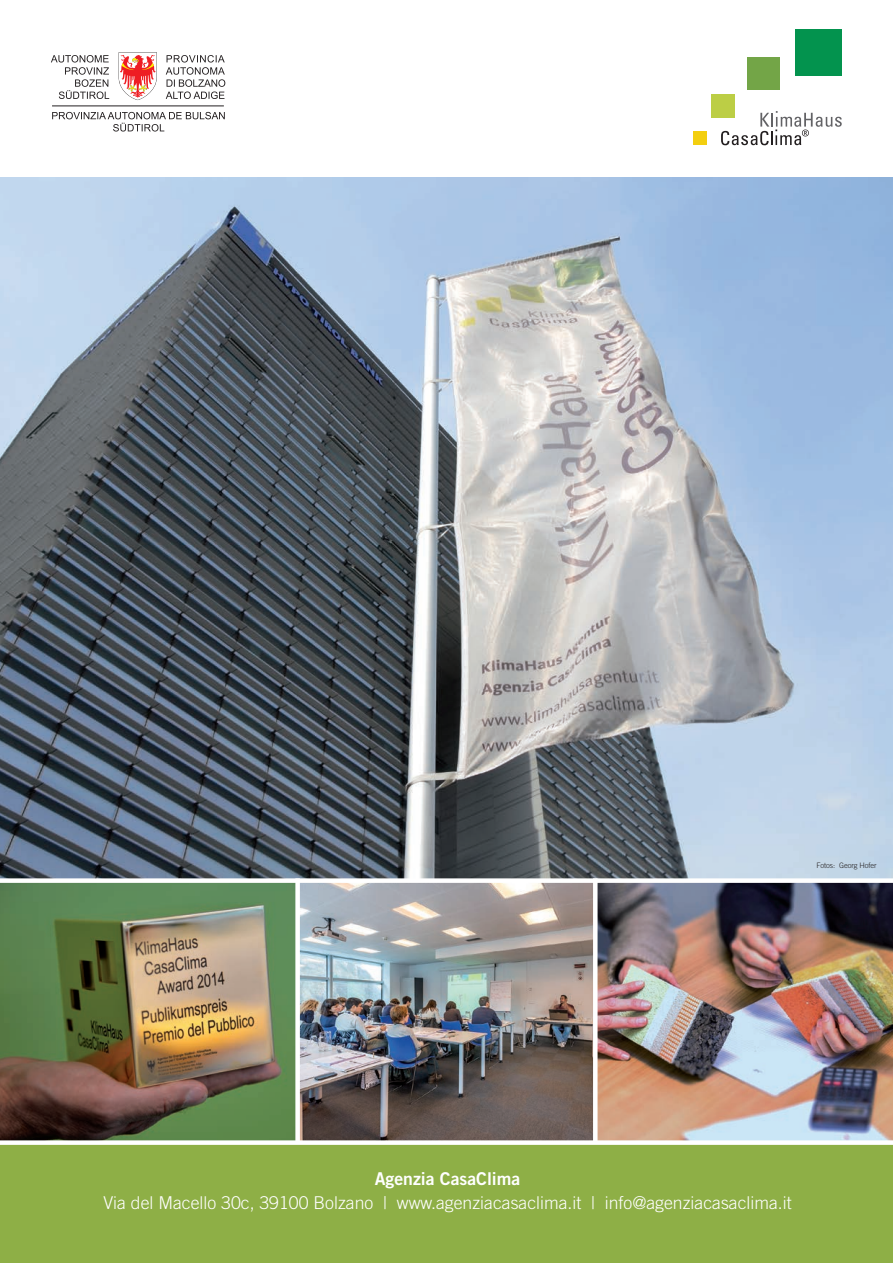
<style>
.page{position:relative;width:893px;height:1263px;background:#fff}
.page>*{position:absolute;margin:0;border:0;box-sizing:border-box;transform-origin:0 0}
.t1{font:300 17.7px "Trade Gothic";color:#fff}
.t2{font:17.7px "Trade Gothic Bold Two";color:#fff}
.t3{font:300 7.5px "Trade Gothic";letter-spacing:-.01em;color:#231f20}
</style>
<div class="page">
<img style="left:598px;top:883px;width:295px;height:257px">
<img style="left:0;top:178px;width:893px;height:700px">
<svg style="left:119px;top:52px;width:38px;height:48px"></svg>
<svg style="left:52px;top:112px;width:173px;height:20px"></svg>
<hr style="left:52px;top:106px;width:172px;height:1px;background:#231f20">
<svg style="left:51px;top:55px;width:58px;height:44px"></svg>
<svg style="left:166px;top:55px;width:59px;height:44px"></svg>
<img style="left:0;top:883px;width:295px;height:257px">
<img style="left:300px;top:883px;width:293px;height:257px">
<div style="left:0;top:1144px;width:893px;height:119px;background:#8eaf46"></div>
<div style="left:693px;top:131px;width:14px;height:14px;background:#f3cf10"></div>
<div style="left:712px;top:94px;width:23px;height:23px;background:#bcce45"></div>
<div style="left:747px;top:57px;width:32px;height:33px;background:#73a547"></div>
<div style="left:795px;top:30px;width:47px;height:46px;background:#03934e"></div>
<svg style="left:721px;top:111px;width:121px;height:34px"></svg>
<div style="left:0;top:1140px;width:893px;height:5px;background:#fff"></div>
<p class="t3" style="left:816px;top:860px;width:62px">Fotos: Georg Hofer</p>
<p class="t2" style="left:375px;top:1167px;width:147px">Agenzia CasaClima</p>
<p class="t1" style="left:103px;top:1192px;width:690px">Via del Macello 30c, 39100 Bolzano | www.agenziacasaclima.it | info@agenziacasaclima.it</p>
</div>
